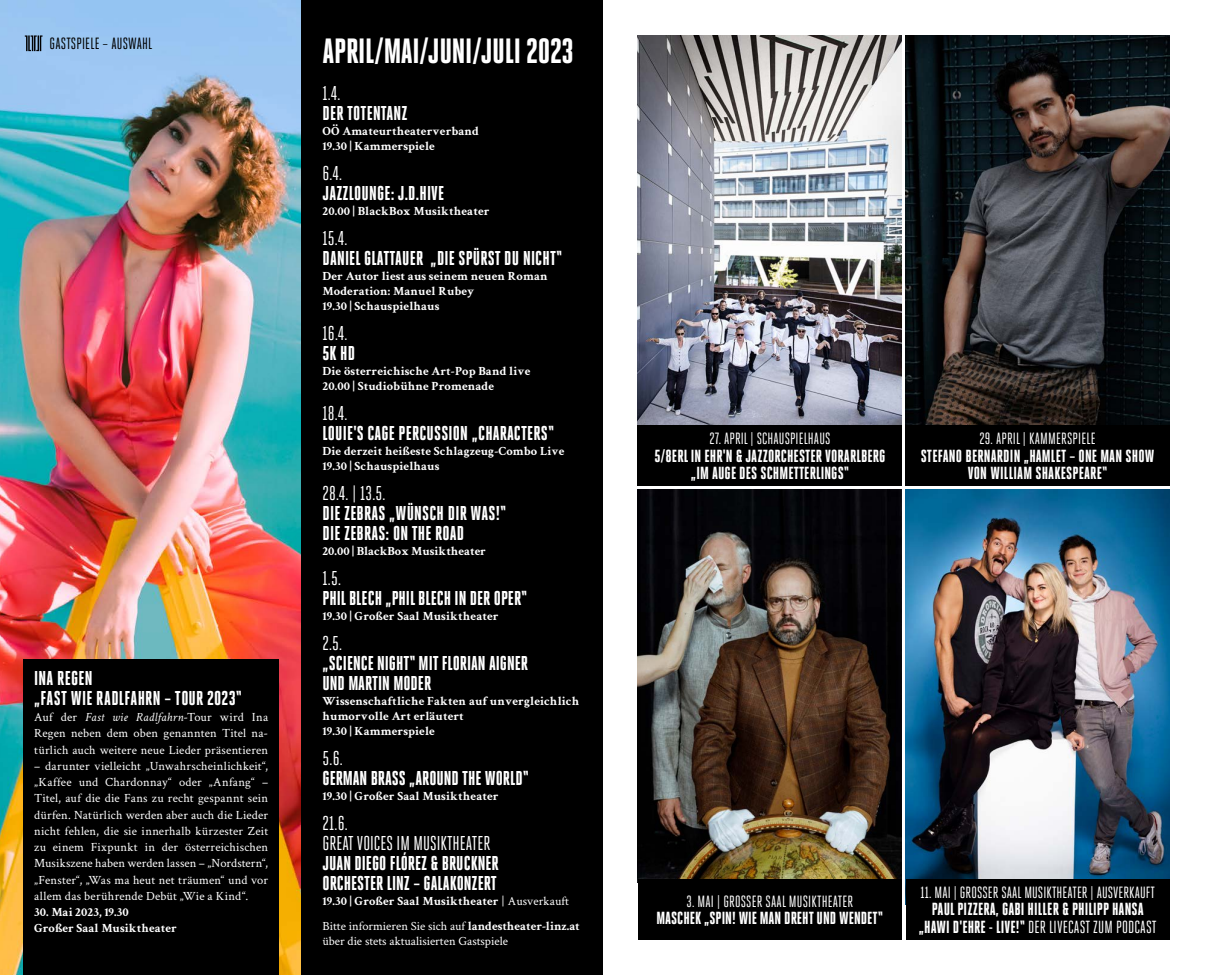
<style>
.page{position:relative;width:1205px;height:975px;background:#fff}
.page>*{position:absolute;margin:0;border:0;box-sizing:border-box;transform-origin:0 0}
.FOYER5_GASTSPIEL_Hea{font:800 35px "Heroic Condensed";letter-spacing:-.01em;color:#fff}
.FOYER5_GASTSPIEL_BOL{font:800 20px/20px "Heroic Condensed";color:#fff}
.FOYER5_GASTSPIEL_BOL-2{font:20px/20px "Heroic Condensed";color:#fff}
.FOYER5_GASTSPIEL_Tea{font:800 17.5px "Heroic Condensed";letter-spacing:.005em;color:#fff}
.FOYER5_GASTSPIEL_BOL-3{font:800 17.5px "Heroic Condensed";color:#fff}
.FOYER5_GASTSPIEL_BOL-4{font:17.5px "Heroic Condensed";letter-spacing:.005em;color:#fff}
.FOYER5_GASTSPIEL_Tea-2{font:16.25px "Heroic Condensed";letter-spacing:.005em;color:#fff}
.t1{font:16.25px "Heroic Condensed";letter-spacing:.01em;color:#000}
.FOYER5_GASTSPIEL_BOL-5{font:700 12.5px/15px "Crimson Text";letter-spacing:.01em;color:#fff}
.FOYER5_FLIESSTEXT{font:12.5px/16.2px "Crimson Text";letter-spacing:.015em;color:#fff;text-align:justify}
.FOYER5_GASTSPIEL_BOL-6{font:12.5px/15px "Crimson Text";color:#fff}
.FOYER5_FLIESSTEXT-2{font:700 12.5px "Crimson Text";letter-spacing:.005em;color:#fff}
.s1{font-style:italic}
.s2{font-weight:400}
.s3{font-weight:800}
.s4{font-weight:700}
</style>
<div class="page">
<img style="left:0;top:0;width:301px;height:974px">
<div style="left:24px;top:659px;width:255px;height:315px;background:#000"></div>
<div style="left:301px;top:0;width:301px;height:974px;background:#000"></div>
<img style="left:905px;top:35px;width:264px;height:390px">
<img style="left:638px;top:35px;width:264px;height:390px">
<div style="left:638px;top:425px;width:264px;height:60px;background:#000"></div>
<div style="left:905px;top:425px;width:264px;height:60px;background:#000"></div>
<img style="left:905px;top:489px;width:264px;height:415px">
<img style="left:638px;top:489px;width:263px;height:390px">
<div style="left:906px;top:879px;width:263px;height:60px;background:#000"></div>
<div style="left:638px;top:879px;width:263px;height:60px;background:#000"></div>
<svg style="left:25px;top:35px;width:18px;height:16px"></svg>
<p class="t1" style="left:50px;top:35px;width:104px">GASTSPIELE – AUSWAHL</p>
<p class="FOYER5_GASTSPIEL_BOL" style="left:34px;top:668px;width:60px">INA REGEN</p>
<p class="FOYER5_GASTSPIEL_BOL" style="left:34px;top:688px;width:209px">„FAST WIE RADLFAHRN – TOUR 2023“</p>
<p class="FOYER5_FLIESSTEXT" style="left:34px;top:708px;width:235px">Auf der <span class="s1">Fast wie Radlfahrn</span>-Tour wird Ina Regen neben dem oben genannten Titel na&shy;türlich auch weitere neue Lieder präsentieren</p>
<p class="FOYER5_FLIESSTEXT" style="left:34px;top:757px;width:235px">– darunter vielleicht „Unwahrscheinlichkeit“, „Kaffee und Chardonnay“ oder „Anfang“ – Titel, auf die die Fans zu recht gespannt sein dürfen. Natürlich werden aber auch die Lieder nicht fehlen, die sie innerhalb kürzester Zeit zu einem Fixpunkt in der österreichischen Musikszene haben werden lassen – „Nordstern“, „Fenster“, „Was ma heut net träumen“ und vor allem das berührende Debüt „Wie a Kind“.</p>
<p class="FOYER5_FLIESSTEXT-2" style="left:34px;top:904px;width:96px">30. Mai 2023, 19.30</p>
<p class="FOYER5_FLIESSTEXT-2" style="left:34px;top:920px;width:144px">Großer Saal Musiktheater</p>
<p class="FOYER5_GASTSPIEL_Hea" style="left:322px;top:32px;width:253px">APRIL/MAI/JUNI/JULI 2023</p>
<p class="FOYER5_GASTSPIEL_BOL" style="left:322px;top:83px;width:87px"><span class="s2">1.4.<br></span>DER TOTENTANZ</p>
<p class="FOYER5_GASTSPIEL_BOL-5" style="left:322px;top:123px;width:158px">OÖ Amateurtheaterverband</p>
<p class="FOYER5_GASTSPIEL_BOL-5" style="left:322px;top:138px;width:114px">19.30 | Kammerspiele</p>
<p class="FOYER5_GASTSPIEL_BOL" style="left:322px;top:163px;width:123px"><span class="s2">6.4.<br></span>JAZZLOUNGE: J.D.HIVE</p>
<p class="FOYER5_GASTSPIEL_BOL-5" style="left:322px;top:203px;width:168px">20.00 | BlackBox Musiktheater</p>
<p class="FOYER5_GASTSPIEL_BOL" style="left:322px;top:228px;width:241px"><span class="s2">15.4.<br></span>DANIEL GLATTAUER „DIE SPÜRST DU NICHT“</p>
<p class="FOYER5_GASTSPIEL_BOL-5" style="left:322px;top:268px;width:227px">Der Autor liest aus seinem neuen Roman<br>Moderation: Manuel Rubey</p>
<p class="FOYER5_GASTSPIEL_BOL-5" style="left:322px;top:298px;width:118px">19.30 | Schauspielhaus</p>
<p class="FOYER5_GASTSPIEL_BOL-2" style="left:322px;top:323px;width:34px">16.4.<br><span class="s3">5K HD</span></p>
<p class="FOYER5_GASTSPIEL_BOL-5" style="left:322px;top:363px;width:210px">Die österreichische Art-Pop Band live</p>
<p class="FOYER5_GASTSPIEL_BOL-5" style="left:322px;top:378px;width:173px">20.00 | Studiobühne Promenade</p>
<p class="FOYER5_GASTSPIEL_BOL-2" style="left:322px;top:403px;width:26px">18.4.</p>
<p class="FOYER5_GASTSPIEL_BOL" style="left:322px;top:423px;width:233px">LOUIE'S CAGE PERCUSSION „CHARACTERS“</p>
<p class="FOYER5_GASTSPIEL_BOL-5" style="left:322px;top:443px;width:244px">Die derzeit heißeste Schlagzeug-Combo Live</p>
<p class="FOYER5_GASTSPIEL_BOL-5" style="left:322px;top:458px;width:118px">19.30 | Schauspielhaus</p>
<p class="FOYER5_GASTSPIEL_BOL-2" style="left:322px;top:483px;width:65px">28.4. | 13.5.</p>
<p class="FOYER5_GASTSPIEL_BOL" style="left:322px;top:503px;width:185px">DIE ZEBRAS „WÜNSCH DIR WAS!“</p>
<p class="FOYER5_GASTSPIEL_BOL" style="left:322px;top:523px;width:143px">DIE ZEBRAS: ON THE ROAD</p>
<p class="FOYER5_GASTSPIEL_BOL-5" style="left:322px;top:543px;width:165px">20.00 | BlackBox Musiktheater</p>
<p class="FOYER5_GASTSPIEL_BOL" style="left:322px;top:568px;width:206px"><span class="s2">1.5.<br></span>PHIL BLECH „PHIL BLECH IN DER OPER“</p>
<p class="FOYER5_GASTSPIEL_BOL-5" style="left:322px;top:608px;width:177px">19.30 | Großer Saal Musiktheater</p>
<p class="FOYER5_GASTSPIEL_BOL" style="left:322px;top:633px;width:207px"><span class="s2">2.5.<br></span>„SCIENCE NIGHT“ MIT FLORIAN AIGNER<br>UND MARTIN MODER</p>
<p class="FOYER5_GASTSPIEL_BOL-5" style="left:322px;top:693px;width:258px">Wissenschaftliche Fakten auf unvergleichlich humorvolle Art erläutert</p>
<p class="FOYER5_GASTSPIEL_BOL-5" style="left:322px;top:723px;width:114px">19.30 | Kammerspiele</p>
<p class="FOYER5_GASTSPIEL_BOL" style="left:322px;top:748px;width:208px"><span class="s2">5.6.<br></span>GERMAN BRASS „AROUND THE WORLD“</p>
<p class="FOYER5_GASTSPIEL_BOL-5" style="left:322px;top:788px;width:177px">19.30 | Großer Saal Musiktheater</p>
<p class="FOYER5_GASTSPIEL_BOL-2" style="left:322px;top:813px;width:169px">21.6.<br>GREAT VOICES IM MUSIKTHEATER</p>
<p class="FOYER5_GASTSPIEL_BOL" style="left:322px;top:853px;width:178px">JUAN DIEGO FLÓREZ &amp; BRUCKNER<br>ORCHESTER LINZ – GALAKONZERT</p>
<p class="FOYER5_GASTSPIEL_BOL-5" style="left:322px;top:893px;width:248px">19.30 | Großer Saal Musiktheater <span class="s2">| Ausverkauft</span></p>
<p class="FOYER5_GASTSPIEL_BOL-6" style="left:322px;top:918px;width:259px">Bitte informieren Sie sich auf <span class="s4">landestheater-linz.at </span>über die stets aktualisierten Gastspiele</p>
<p class="FOYER5_GASTSPIEL_Tea-2" style="left:709px;top:430px;width:122px">27. APRIL | SCHAUSPIELHAUS</p>
<p class="FOYER5_GASTSPIEL_Tea" style="left:654px;top:446px;width:233px">5/8ERL IN EHR'N &amp; JAZZORCHESTER VORARLBERG</p>
<p class="FOYER5_GASTSPIEL_Tea" style="left:691px;top:463px;width:160px">„IM AUGE DES SCHMETTERLINGS“</p>
<p class="FOYER5_GASTSPIEL_Tea-2" style="left:979px;top:430px;width:118px">29. APRIL | KAMMERSPIELE</p>
<p class="FOYER5_GASTSPIEL_Tea" style="left:920px;top:446px;width:235px">STEFANO BERNARDIN „HAMLET – ONE MAN SHOW</p>
<p class="FOYER5_GASTSPIEL_Tea" style="left:968px;top:463px;width:141px">VON WILLIAM SHAKESPEARE“</p>
<p class="FOYER5_GASTSPIEL_Tea-2" style="left:686px;top:892px;width:168px">3. MAI | GROSSER SAAL MUSIKTHEATER</p>
<p class="FOYER5_GASTSPIEL_BOL-3" style="left:656px;top:908px;width:228px">MASCHEK „SPIN! WIE MAN DREHT UND WENDET“</p>
<p class="FOYER5_GASTSPIEL_Tea-2" style="left:920px;top:883px;width:236px">11. MAI | GROSSER SAAL MUSIKTHEATER | AUSVERKAUFT</p>
<p class="FOYER5_GASTSPIEL_BOL-3" style="left:932px;top:899px;width:213px">PAUL PIZZERA, GABI HILLER &amp; PHILIPP HANSA</p>
<p class="FOYER5_GASTSPIEL_BOL-4" style="left:919px;top:917px;width:239px"><span class="s3">„HAWI D'EHRE - LIVE!“</span> DER LIVECAST ZUM PODCAST</p>
</div>
